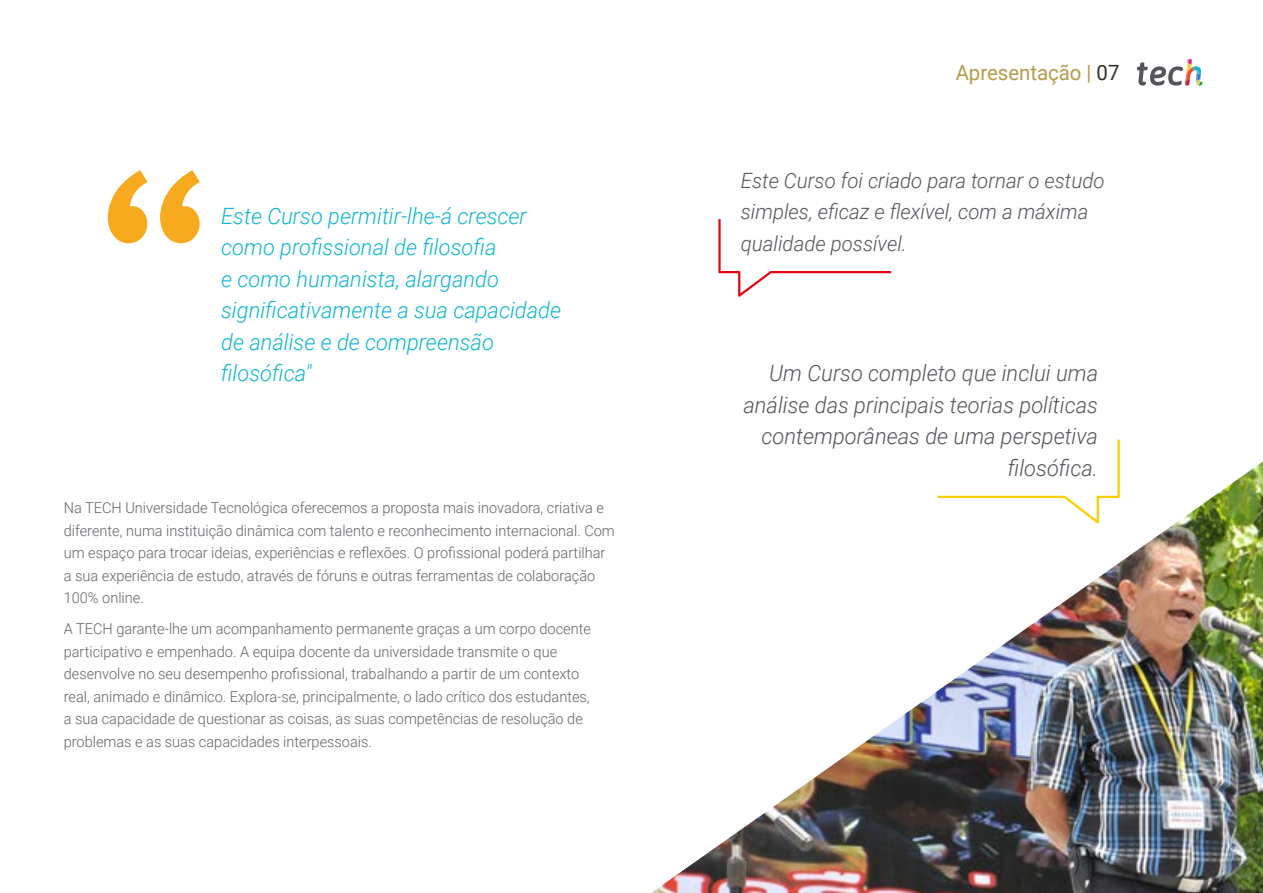
<style>
.page{position:relative;width:1263px;height:893px;background:#fff}
.page>*{position:absolute;margin:0;border:0;box-sizing:border-box;transform-origin:0 0}
.t1{font:italic 300 22.5px/31.5px "Roboto";color:#0fb6cf}
.t2{font:italic 300 22.5px/31.5px "Roboto";color:#52555b;text-align:right}
.t3{font:italic 300 21px/31.5px "Roboto";color:#52555b}
.t4{font:21px "Roboto";color:#b49c4b}
.t5{font:300 15px/22.5px "Roboto";color:#61646a}
.s1{color:#b19b4b}
.s2{color:#312e20}
</style>
<div class="page">
<svg style="left:108px;top:170px;width:92px;height:73px"></svg>
<svg style="left:718px;top:219px;width:174px;height:78px"></svg>
<svg style="left:1137px;top:59px;width:65px;height:27px"></svg>
<img style="left:651px;top:461px;width:612px;height:432px">
<h1 class="t1" style="left:221px;top:199px;width:341px">Este Curso permitir-lhe-á crescer como profissional de filosofia<br>e como humanista, alargando significativamente a sua capacidade de análise e de compreensão filosófica"</h1>
<p class="t5" style="left:64px;top:496px;width:552px">Na TECH Universidade Tecnológica oferecemos a proposta mais inovadora, criativa e diferente, numa instituição dinâmica com talento e reconhecimento internacional. Com um espaço para trocar ideias, experiências e reflexões. O profissional poderá partilhar a sua experiência de estudo, através de fóruns e outras ferramentas de colaboração 100% online.</p>
<p class="t5" style="left:64px;top:617px;width:529px">A TECH garante-lhe um acompanhamento permanente graças a um corpo docente participativo e empenhado. A equipa docente da universidade transmite o que desenvolve no seu desempenho profissional, trabalhando a partir de um contexto real, animado e dinâmico. Explora-se, principalmente, o lado crítico dos estudantes, a sua capacidade de questionar as coisas, as suas competências de resolução de problemas e as suas capacidades interpessoais.</p>
<h2 class="t4" style="left:956px;top:57px;width:165px">Apresentação <span class="s1">|</span> <span class="s2">07</span></h2>
<h2 class="t3" style="left:741px;top:164px;width:365px">Este Curso foi criado para tornar o estudo simples, eficaz e flexível, com a máxima qualidade possível.</h2>
<h1 class="t2" style="left:743px;top:356px;width:356px">Um Curso completo que inclui uma análise das principais teorias políticas contemporâneas de uma perspetiva filosófica.</h1>
</div>
